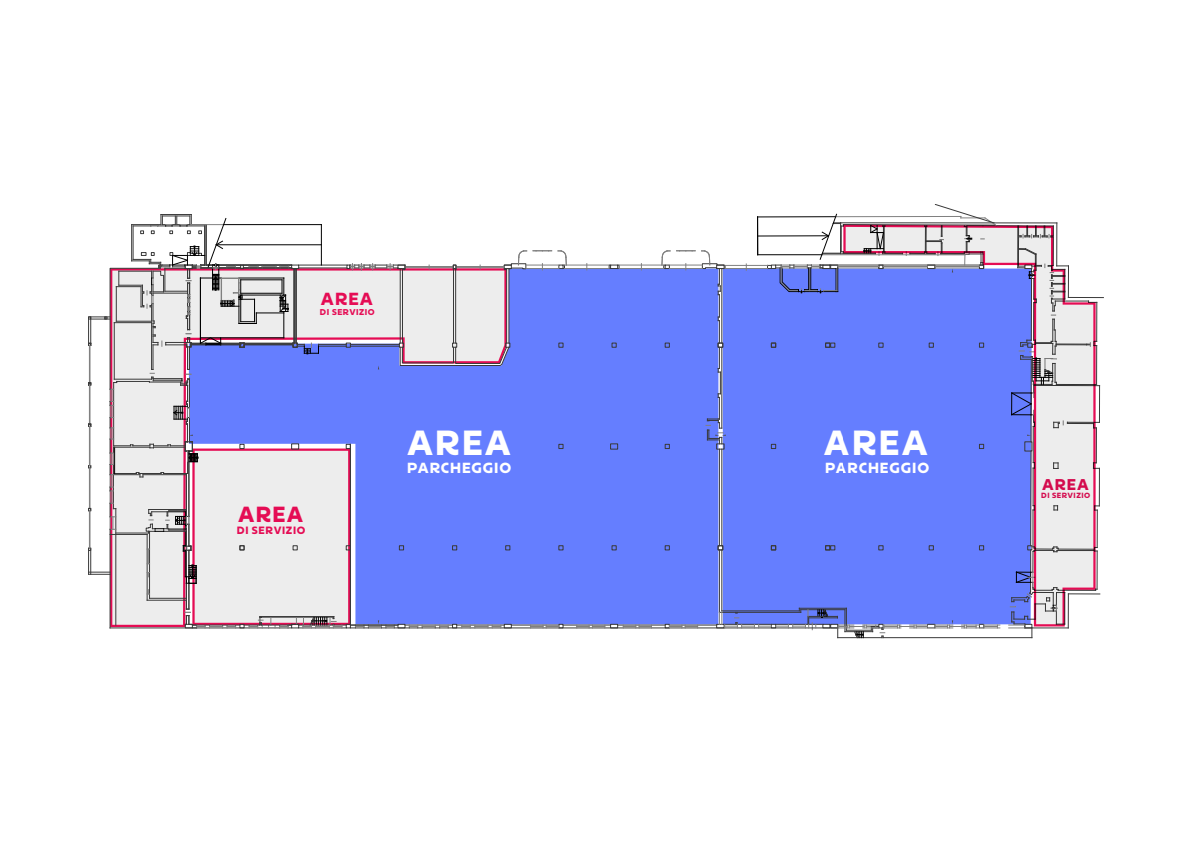
<style>
.page{position:relative;width:1192px;height:842px;background:#fff}
.page>*{position:absolute;margin:0;border:0;box-sizing:border-box;transform-origin:0 0}
.t1{font:700 34.4px "Brock Pro";letter-spacing:.06em;color:#fff}
.t2{font:700 21.6px "Brock Pro";color:#e50c54}
.t3{font:700 17.2px "Brock Pro";color:#e50c54}
.t4{font:700 15.4px "Brock Pro";color:#e50c54}
.t5{font:700 14.4px "Brock Pro";letter-spacing:.06em;color:#fff}
.t6{font:700 10.5px "Brock Pro";letter-spacing:.06em;color:#e50c54}
.t7{font:700 8.4px "Brock Pro";letter-spacing:.06em;color:#e50c54}
.t8{font:700 7.5px "Brock Pro";letter-spacing:.06em;color:#e50c54}
</style>
<div class="page">
<div style="left:567px;top:269px;width:151px;height:355px;background:#657eff"></div>
<div style="left:723px;top:269px;width:120px;height:339px;background:#657eff"></div>
<hr style="left:1034px;top:385px;width:66px;height:1px;background:#393939">
<hr style="left:1068px;top:594px;width:32px;height:1px;background:#393939">
<hr style="left:1097px;top:551px;width:1px;height:38px;background:#393939">
<hr style="left:1097px;top:510px;width:1px;height:38px;background:#393939">
<hr style="left:1099px;top:468px;width:1px;height:38px;background:#393939">
<hr style="left:1096px;top:428px;width:1px;height:35px;background:#393939">
<hr style="left:841px;top:222px;width:216px;height:1px;background:#393939">
<hr style="left:1056px;top:223px;width:1px;height:43px;background:#393939">
<hr style="left:1099px;top:386px;width:1px;height:36px;background:#393939">
<hr style="left:1067px;top:422px;width:32px;height:1px;background:#393939">
<hr style="left:1068px;top:297px;width:35px;height:1px;background:#393939">
<hr style="left:1068px;top:594px;width:1px;height:34px;background:#393939">
<hr style="left:758px;top:254px;width:64px;height:1px;background:#000">
<hr style="left:758px;top:216px;width:78px;height:1px;background:#000">
<hr style="left:563px;top:625px;width:48px;height:1px;background:#393939">
<hr style="left:618px;top:625px;width:47px;height:1px;background:#393939">
<hr style="left:669px;top:625px;width:48px;height:1px;background:#393939">
<hr style="left:721px;top:449px;width:1px;height:97px;background:#393939">
<hr style="left:721px;top:550px;width:1px;height:61px;background:#393939">
<hr style="left:719px;top:449px;width:1px;height:97px;background:#393939">
<hr style="left:719px;top:550px;width:1px;height:62px;background:#393939">
<div style="left:610px;top:443px;width:8px;height:6px;border:1px solid #393939"></div>
<svg style="left:665px;top:444px;width:5px;height:5px"></svg>
<svg style="left:771px;top:444px;width:5px;height:5px"></svg>
<svg style="left:665px;top:343px;width:5px;height:5px"></svg>
<svg style="left:771px;top:343px;width:5px;height:5px"></svg>
<svg style="left:612px;top:343px;width:5px;height:5px"></svg>
<svg style="left:825px;top:343px;width:10px;height:5px"></svg>
<svg style="left:665px;top:545px;width:5px;height:5px"></svg>
<svg style="left:771px;top:545px;width:5px;height:5px"></svg>
<svg style="left:612px;top:545px;width:5px;height:5px"></svg>
<svg style="left:718px;top:545px;width:5px;height:5px"></svg>
<svg style="left:825px;top:545px;width:10px;height:5px"></svg>
<div style="left:716px;top:443px;width:8px;height:6px;border:1px solid #393939"></div>
<svg style="left:609px;top:265px;width:10px;height:4px"></svg>
<hr style="left:564px;top:265px;width:45px;height:1px;background:#808080">
<hr style="left:564px;top:268px;width:45px;height:1px;background:#808080">
<hr style="left:619px;top:265px;width:45px;height:1px;background:#808080">
<hr style="left:619px;top:268px;width:45px;height:1px;background:#808080">
<hr style="left:669px;top:265px;width:33px;height:1px;background:#808080">
<hr style="left:669px;top:268px;width:33px;height:1px;background:#808080">
<hr style="left:725px;top:265px;width:43px;height:1px;background:#808080">
<hr style="left:725px;top:268px;width:43px;height:1px;background:#808080">
<hr style="left:192px;top:628px;width:100px;height:1px;background:#393939">
<hr style="left:299px;top:628px;width:47px;height:1px;background:#393939">
<hr style="left:350px;top:628px;width:488px;height:1px;background:#393939">
<svg style="left:665px;top:624px;width:33px;height:4px"></svg>
<svg style="left:576px;top:624px;width:76px;height:4px"></svg>
<hr style="left:883px;top:637px;width:149px;height:1px;background:#393939">
<svg style="left:1009px;top:626px;width:56px;height:12px"></svg>
<svg style="left:661px;top:250px;width:9px;height:19px"></svg>
<svg style="left:677px;top:250px;width:18px;height:1px"></svg>
<hr style="left:161px;top:214px;width:30px;height:1px;background:#393939">
<hr style="left:110px;top:628px;width:87px;height:1px;background:#393939">
<hr style="left:1032px;top:628px;width:36px;height:1px;background:#3d3d3d">
<hr style="left:757px;top:217px;width:1px;height:38px;background:#000">
<hr style="left:758px;top:235px;width:70px;height:1px;background:#000">
<svg style="left:702px;top:250px;width:24px;height:194px;background:#7a8ce7"></svg>
<svg style="left:767px;top:204px;width:231px;height:89px"></svg>
<svg style="left:716px;top:608px;width:284px;height:31px"></svg>
<svg style="left:88px;top:215px;width:479px;height:413px"></svg>
<svg style="left:843px;top:225px;width:253px;height:401px;background:#8d98ed"></svg>
<p class="t3" style="left:321px;top:288px;width:54px">AREA</p>
<p class="t7" style="left:320px;top:306px;width:56px">DI SERVIZIO</p>
<h2 class="t2" style="left:238px;top:500px;width:67px">AREA</h2>
<p class="t6" style="left:237px;top:523px;width:70px">DI SERVIZIO</p>
<h1 class="t1" style="left:407px;top:420px;width:105px">AREA</h1>
<p class="t5" style="left:407px;top:458px;width:106px">PARCHEGGIO</p>
<p class="t5" style="left:825px;top:458px;width:106px">PARCHEGGIO</p>
<h1 class="t1" style="left:824px;top:420px;width:105px">AREA</h1>
<p class="t4" style="left:1042px;top:474px;width:48px">AREA</p>
<p class="t8" style="left:1041px;top:491px;width:50px">DI SERVIZIO</p>
</div>
